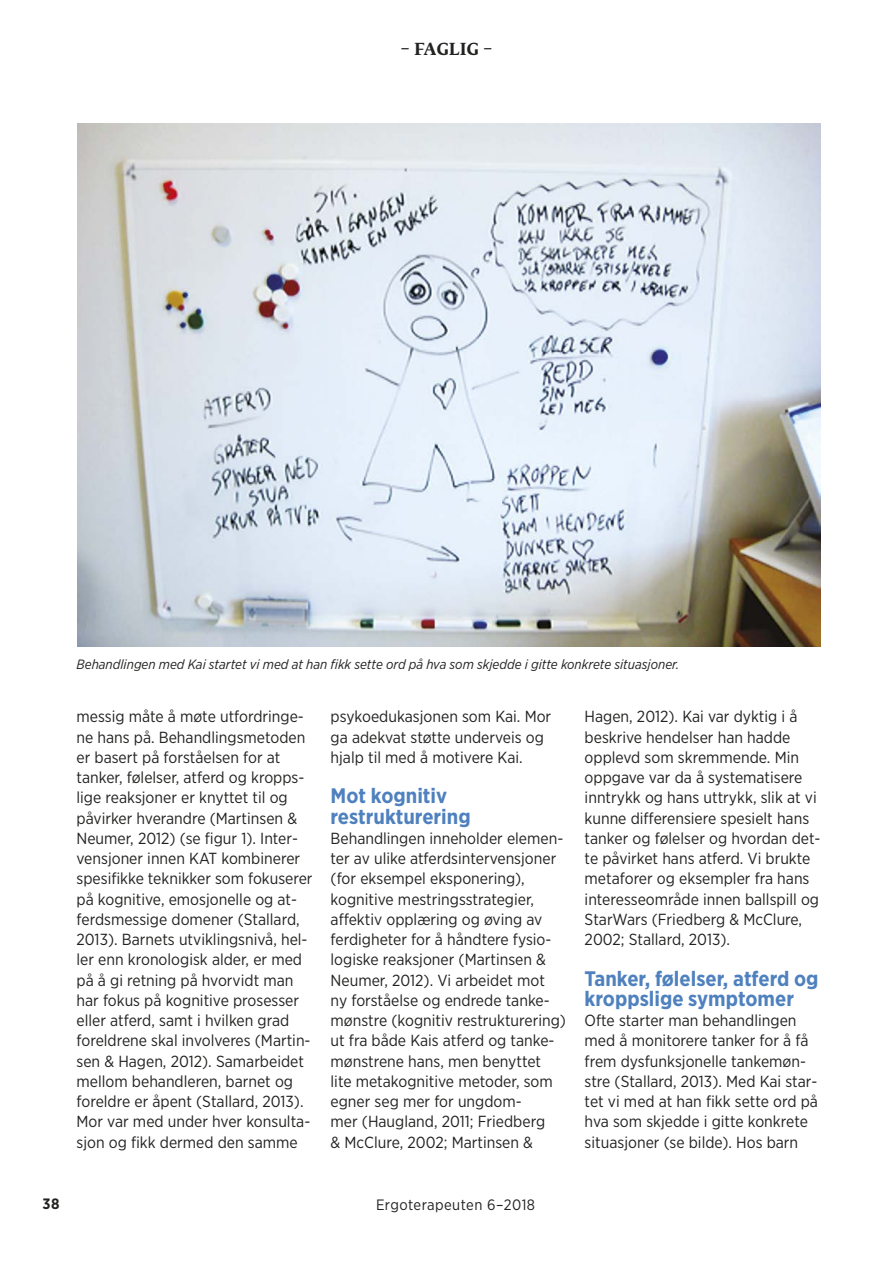
<style>
.page{position:relative;width:893px;height:1263px;background:#fff}
.page>*{position:absolute;margin:0;border:0;box-sizing:border-box;transform-origin:0 0}
.t1{font:700 21px/20.2px "Gotham Narrow";color:#4f81be}
.t2{font:700 16.5px "Fedra Serif B Std";letter-spacing:.015em;color:#222221}
.t3{font:16.05px/20.2px "Gotham Narrow";color:#222221}
.t4{font:15px "Gotham Narrow";letter-spacing:.03em;color:#222221}
.t5{font:700 15px "Gotham Narrow";color:#222221}
.t6{font:italic 13.5px "Gotham Narrow";color:#222221}
</style>
<div class="page">
<img style="left:78px;top:123px;width:742px;height:523px">
<p class="t2" style="left:400px;top:38px;width:93px">– FAGLIG –</p>
<p class="t6" style="left:77px;top:656px;width:604px">Behandlingen med Kai startet vi med at han fikk sette ord på hva som skjedde i gitte konkrete situasjoner.</p>
<p class="t3" style="left:77px;top:706px;width:238px">messig måte å møte utfordringe&shy;ne hans på. Behandlingsmetoden er basert på forståelsen for at tanker, følelser, atferd og kropps&shy;lige reaksjoner er knyttet til og påvirker hverandre (Martinsen &amp; Neumer, 2012) (se figur 1). Inter&shy;vensjoner innen KAT kombinerer spesifikke teknikker som fokuserer på kognitive, emosjonelle og at&shy;ferdsmessige domener (Stallard, 2013). Barnets utviklingsnivå, hel&shy;ler enn kronologisk alder, er med på å gi retning på hvorvidt man har fokus på kognitive prosesser eller atferd, samt i hvilken grad foreldrene skal involveres (Martin&shy;sen &amp; Hagen, 2012). Samarbeidet mellom behandleren, barnet og foreldre er åpent (Stallard, 2013).<br>Mor var med under hver konsulta&shy;sjon og fikk dermed den samme</p>
<p class="t3" style="left:331px;top:706px;width:222px">psykoedukasjonen som Kai. Mor ga adekvat støtte underveis og hjalp til med å motivere Kai.</p>
<h1 class="t1" style="left:331px;top:786px;width:142px">Mot kognitiv restrukturering</h1>
<p class="t3" style="left:331px;top:828px;width:237px">Behandlingen inneholder elemen&shy;ter av ulike atferdsintervensjoner (for eksempel eksponering), kognitive mestringsstrategier, affektiv opplæring og øving av ferdigheter for å håndtere fysio&shy;logiske reaksjoner (Martinsen &amp;<br>Neumer, 2012). Vi arbeidet mot<br>ny forståelse og endrede tanke&shy;mønstre (kognitiv restrukturering) ut fra både Kais atferd og tanke&shy;mønstrene hans, men benyttet lite metakognitive metoder, som egner seg mer for ungdom-<br>mer (Haugland, 2011; Friedberg<br>&amp; McClure, 2002; Martinsen &amp;</p>
<p class="t5" style="left:43px;top:1194px;width:18px">38</p>
<p class="t4" style="left:376px;top:1196px;width:161px">Ergoterapeuten 6–2018</p>
<p class="t3" style="left:585px;top:706px;width:237px">Hagen, 2012). Kai var dyktig i å beskrive hendelser han hadde opplevd som skremmende. Min oppgave var da å systematisere inntrykk og hans uttrykk, slik at vi kunne differensiere spesielt hans tanker og følelser og hvordan det&shy;te påvirket hans atferd. Vi brukte metaforer og eksempler fra hans interesseområde innen ballspill og<br>StarWars (Friedberg &amp; McClure,<br>2002; Stallard, 2013).</p>
<h1 class="t1" style="left:585px;top:968px;width:235px">Tanker, følelser, atferd og kroppslige symptomer</h1>
<p class="t3" style="left:585px;top:1010px;width:235px">Ofte starter man behandlingen med å monitorere tanker for å få frem dysfunksjonelle tankemøn&shy;stre (Stallard, 2013). Med Kai star&shy;tet vi med at han fikk sette ord på hva som skjedde i gitte konkrete situasjoner (se bilde). Hos barn</p>
</div>
